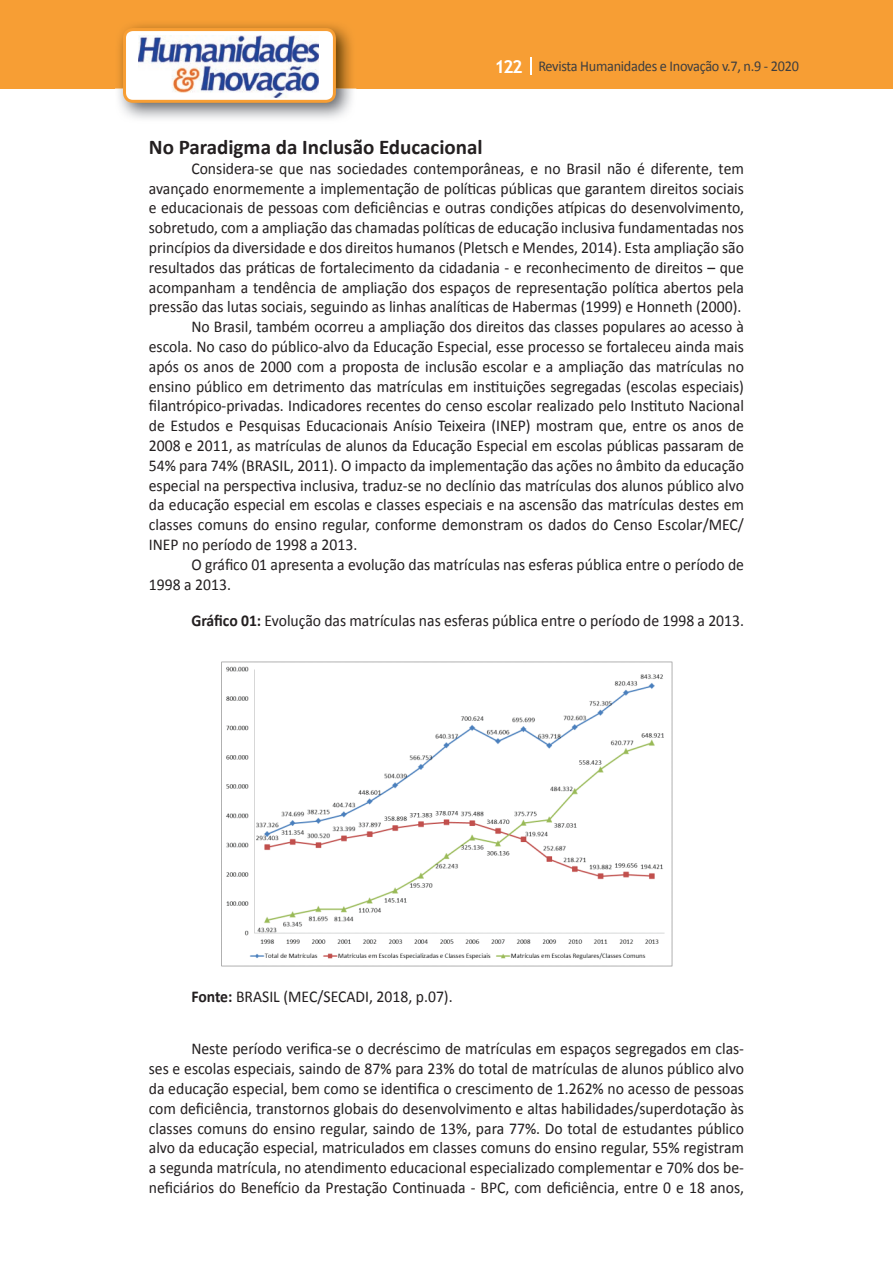
<style>
.page{position:relative;width:893px;height:1263px;background:#fff}
.page>*{position:absolute;margin:0;border:0;box-sizing:border-box;transform-origin:0 0}
.t1{font:700 21px "Calibri";color:#231f20}
.t2{font:16.5px/19.8px "Calibri";color:#231f20;text-align:justify;scale:.95 1}
.t3{font:15px "Calibri";letter-spacing:-.02em;color:#3e3e3f;scale:.95 1}
.s1{font-family:"Trebuchet MS";font-weight:700;font-size:18px;color:#fff}
.s2{font-weight:700}
</style>
<div class="page">
<div style="left:0;top:0;width:893px;height:88px;background:#f79e34"></div>
<svg style="left:530px;top:57px;width:2px;height:18px"></svg>
<img style="left:115px;top:24px;width:241px;height:95px">
<svg style="left:123px;top:28px;width:213px;height:75px"></svg>
<img style="left:221px;top:662px;width:451px;height:304px">
<p class="t3" style="left:495px;top:57px;width:322px"><span class="s1">122</span> Revista Humanidades e Inovação v.7, n.9 - 2020</p>
<p class="t1" style="left:149px;top:134px;width:335px">No Paradigma da Inclusão Educacional</p>
<p class="t2" style="left:191px;top:158px;width:583px">Considera-se que nas sociedades contemporâneas, e no Brasil não é diferente, tem</p>
<p class="t2" style="left:149px;top:178px;width:628px">avançado enormemente a implementação de políticas públicas que garantem direitos sociais</p>
<p class="t2" style="left:149px;top:198px;width:628px">e educacionais de pessoas com deficiências e outras condições atípicas do desenvolvimento,</p>
<p class="t2" style="left:149px;top:218px;width:628px">sobretudo, com a ampliação das chamadas políticas de educação inclusiva fundamentadas nos</p>
<p class="t2" style="left:149px;top:238px;width:628px">princípios da diversidade e dos direitos humanos (Pletsch e Mendes, 2014). Esta ampliação são</p>
<p class="t2" style="left:149px;top:257px;width:628px">resultados das práticas de fortalecimento da cidadania - e reconhecimento de direitos – que</p>
<p class="t2" style="left:149px;top:277px;width:628px">acompanham a tendência de ampliação dos espaços de representação política abertos pela</p>
<p class="t2" style="left:149px;top:297px;width:625px">pressão das lutas sociais, seguindo as linhas analíticas de Habermas (1999) e Honneth (2000).</p>
<p class="t2" style="left:191px;top:317px;width:583px">No Brasil, também ocorreu a ampliação dos direitos das classes populares ao acesso à</p>
<p class="t2" style="left:149px;top:337px;width:628px">escola. No caso do público-alvo da Educação Especial, esse processo se fortaleceu ainda mais</p>
<p class="t2" style="left:149px;top:356px;width:628px">após os anos de 2000 com a proposta de inclusão escolar e a ampliação das matrículas no</p>
<p class="t2" style="left:149px;top:376px;width:628px">ensino público em detrimento das matrículas em instituições segregadas (escolas especiais)</p>
<p class="t2" style="left:149px;top:396px;width:628px">filantrópico-privadas. Indicadores recentes do censo escolar realizado pelo Instituto Nacional</p>
<p class="t2" style="left:149px;top:416px;width:628px">de Estudos e Pesquisas Educacionais Anísio Teixeira (INEP) mostram que, entre os anos de</p>
<p class="t2" style="left:149px;top:436px;width:628px">2008 e 2011, as matrículas de alunos da Educação Especial em escolas públicas passaram de</p>
<p class="t2" style="left:149px;top:455px;width:628px">54% para 74% (BRASIL, 2011). O impacto da implementação das ações no âmbito da educação</p>
<p class="t2" style="left:149px;top:475px;width:628px">especial na perspectiva inclusiva, traduz-se no declínio das matrículas dos alunos público alvo</p>
<p class="t2" style="left:149px;top:495px;width:628px">da educação especial em escolas e classes especiais e na ascensão das matrículas destes em</p>
<p class="t2" style="left:149px;top:515px;width:628px">classes comuns do ensino regular, conforme demonstram os dados do Censo Escolar/MEC/</p>
<p class="t2" style="left:149px;top:535px;width:221px">INEP no período de 1998 a 2013.</p>
<p class="t2" style="left:191px;top:554px;width:583px">O gráfico 01 apresenta a evolução das matrículas nas esferas pública entre o período de</p>
<p class="t2" style="left:149px;top:574px;width:88px">1998 a 2013.</p>
<p class="t2" style="left:191px;top:610px;width:583px"><span class="s2">Gráfico 01:</span> Evolução das matrículas nas esferas pública entre o período de 1998 a 2013.</p>
<p class="t2" style="left:191px;top:987px;width:277px"><span class="s2">Fonte:</span> BRASIL (MEC/SECADI, 2018, p.07).</p>
<p class="t2" style="left:149px;top:1039px;width:628px;text-indent:43px">Neste período verifica-se o decréscimo de matrículas em espaços segregados em clas&shy;ses e escolas especiais, saindo de 87% para 23% do total de matrículas de alunos público alvo da educação especial, bem como se identifica o crescimento de 1.262% no acesso de pessoas com deficiência, transtornos globais do desenvolvimento e altas habilidades/superdotação às classes comuns do ensino regular, saindo de 13%, para 77%. Do total de estudantes público alvo da educação especial, matriculados em classes comuns do ensino regular, 55% registram a segunda matrícula, no atendimento educacional especializado complementar e 70% dos be&shy;neficiários do Benefício da Prestação Continuada - BPC, com deficiência, entre 0 e 18 anos,</p>
</div>
